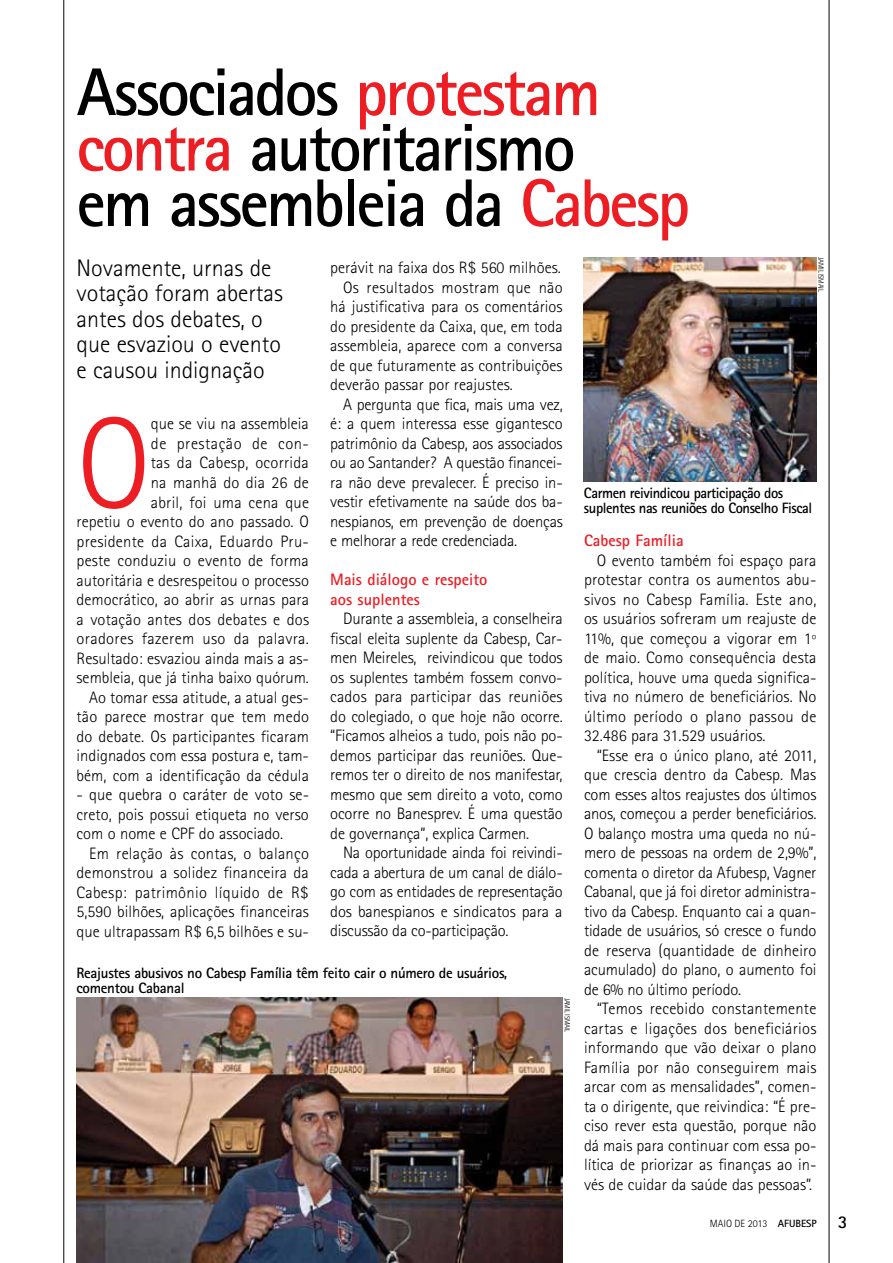
<style>
.page{position:relative;width:893px;height:1263px;background:#fff}
.page>*{position:absolute;margin:0;border:0;box-sizing:border-box;transform-origin:0 0}
.t1{font:300 129.6px "Rotis Sans Serif";color:#ed1d24}
.t2{font:700 67.5px/55.5px "Rotis Sans Serif";letter-spacing:-.04em;color:#000}
.t3{font:300 24px/25.5px "Rotis Sans Serif";color:#000}
.t4{font:300 16.5px/19.5px "Rotis Sans Serif";color:#000;text-align:justify}
.t5{font:700 16.5px/19.5px "Rotis Sans Serif";color:#ed1d24}
.t6{font:700 15px/15px "Rotis Sans Serif";letter-spacing:-.03em;color:#000}
.t7{font:300 10.5px "Rotis Sans Serif";color:#000}
.t8{font:300 7.5px "Rotis Sans Serif";letter-spacing:-.05em;color:#000}
.s1{color:#ed1d24}
.s2{font-weight:700}
.s3{font-weight:700;font-size:18px}
</style>
<div class="page">
<hr style="left:829px;top:0;width:1px;height:1263px;background:#000">
<hr style="left:64px;top:0;width:1px;height:1263px;background:#000">
<img style="left:584px;top:257px;width:232px;height:225px">
<img style="left:77px;top:997px;width:486px;height:266px">
<h2 class="t2" style="left:77px;top:63px;width:615px">Associados <span class="s1">protestam contra</span> autoritarismo<br>em assembleia da <span class="s1">Cabesp</span></h2>
<h3 class="t3" style="left:77px;top:255px;width:208px">Novamente, urnas de votação foram abertas antes dos debates, o que esvaziou o evento e causou indignação</h3>
<h1 class="t1" style="left:77px;top:389px;width:63px">O</h1>
<p class="t4" style="left:77px;top:414px;width:234px;text-align:right">que se viu na assembleia<br>de prestação de con-<br>tas da Cabesp, ocorrida<br>na manhã do dia 26 de<br>abril, foi uma cena que<br>repetiu o evento do ano passado. O presidente da Caixa, Eduardo Pru&shy;peste conduziu o evento de forma autoritária e desrespeitou o processo democrático, ao abrir as urnas para a votação antes dos debates e dos oradores fazerem uso da palavra.<br>Resultado: esvaziou ainda mais a as&shy;sembleia, que já tinha baixo quórum.<br>Ao tomar essa atitude, a atual ges&shy;tão parece mostrar que tem medo do debate. Os participantes ficaram indignados com essa postura e, tam&shy;bém, com a identificação da cédula</p>
<p class="t4" style="left:77px;top:785px;width:234px">- que quebra o caráter de voto se&shy;creto, pois possui etiqueta no verso com o nome e CPF do associado.</p>
<p class="t4" style="left:77px;top:843px;width:234px;text-indent:13px">Em relação às contas, o balanço demonstrou a solidez financeira da Cabesp: patrimônio líquido de R$ 5,590 bilhões, aplicações financeiras que ultrapassam R$ 6,5 bilhões e su-</p>
<p class="t4" style="left:330px;top:258px;width:232px">perávit na faixa dos R$ 560 milhões.</p>
<p class="t4" style="left:343px;top:277px;width:221px">Os resultados mostram que não</p>
<p class="t4" style="left:330px;top:297px;width:234px">há justificativa para os comentários</p>
<p class="t4" style="left:330px;top:316px;width:234px">do presidente da Caixa, que, em toda</p>
<p class="t4" style="left:330px;top:336px;width:234px">assembleia, aparece com a conversa</p>
<p class="t4" style="left:330px;top:355px;width:234px">de que futuramente as contribuições</p>
<p class="t4" style="left:330px;top:375px;width:184px">deverão passar por reajustes.</p>
<p class="t4" style="left:343px;top:394px;width:221px">A pergunta que fica, mais uma vez,</p>
<p class="t4" style="left:330px;top:414px;width:234px">é: a quem interessa esse gigantesco</p>
<p class="t4" style="left:330px;top:433px;width:234px">patrimônio da Cabesp, aos associados</p>
<p class="t4" style="left:330px;top:453px;width:234px">ou ao Santander? A questão financei-</p>
<p class="t4" style="left:330px;top:472px;width:234px">ra não deve prevalecer. É preciso in-</p>
<p class="t4" style="left:330px;top:492px;width:234px">vestir efetivamente na saúde dos ba-</p>
<p class="t4" style="left:330px;top:511px;width:234px">nespianos, em prevenção de doenças</p>
<p class="t4" style="left:330px;top:531px;width:188px">e melhorar a rede credenciada.</p>
<p class="t5" style="left:330px;top:569px;width:159px">Mais diálogo e respeito aos suplentes</p>
<p class="t4" style="left:330px;top:609px;width:234px;text-indent:13px">Durante a assembleia, a conselheira fiscal eleita suplente da Cabesp, Car&shy;men Meireles, reivindicou que todos os suplentes também fossem convo&shy;cados para participar das reuniões do colegiado, o que hoje não ocorre. “Ficamos alheios a tudo, pois não po&shy;demos participar das reuniões. Que&shy;remos ter o direito de nos manifestar, mesmo que sem direito a voto, como ocorre no Banesprev. É uma questão de governança”, explica Carmen.</p>
<p class="t4" style="left:330px;top:843px;width:234px;text-indent:13px">Na oportunidade ainda foi reivindi&shy;cada a abertura de um canal de diálo&shy;go com as entidades de representação dos banespianos e sindicatos para a discussão da co-participação.</p>
<p class="t6" style="left:77px;top:965px;width:432px">Reajustes abusivos no Cabesp Família têm feito cair o número de usuários, comentou Cabanal</p>
<p class="t8" style="left:572px;top:997px;width:36px;rotate:90deg">Jamil Ismail</p>
<p class="t8" style="left:825px;top:257px;width:36px;rotate:90deg">Jamil Ismail</p>
<p class="t6" style="left:584px;top:485px;width:230px">Carmen reivindicou participação dos suplentes nas reuniões do Conselho Fiscal</p>
<p class="t5" style="left:584px;top:531px;width:101px">Cabesp Família</p>
<p class="t4" style="left:584px;top:550px;width:234px;text-indent:13px">O evento também foi espaço para protestar contra os aumentos abu&shy;sivos no Cabesp Família. Este ano, os usuários sofreram um reajuste de 11%, que começou a vigorar em 1º de maio. Como consequência desta política, houve uma queda significa&shy;tiva no número de beneficiários. No último período o plano passou de 32.486 para 31.529 usuários.</p>
<p class="t4" style="left:584px;top:745px;width:234px;text-indent:13px">“Esse era o único plano, até 2011, que crescia dentro da Cabesp. Mas com esses altos reajustes dos últimos anos, começou a perder beneficiários.<br>O balanço mostra uma queda no nú&shy;mero de pessoas na ordem de 2,9%”, comenta o diretor da Afubesp, Vagner Cabanal, que já foi diretor administra&shy;tivo da Cabesp. Enquanto cai a quan&shy;tidade de usuários, só cresce o fundo de reserva (quantidade de dinheiro acumulado) do plano, o aumento foi de 6% no último período.</p>
<p class="t4" style="left:584px;top:999px;width:234px;text-indent:13px">“Temos recebido constantemente cartas e ligações dos beneficiários informando que vão deixar o plano Família por não conseguirem mais arcar com as mensalidades”, comen&shy;ta o dirigente, que reivindica: “É pre&shy;ciso rever esta questão, porque não dá mais para continuar com essa po&shy;lítica de priorizar as finanças ao in&shy;vés de cuidar da saúde das pessoas”.</p>
<p class="t7" style="left:710px;top:1217px;width:139px">maio de 2013 <span class="s2">Afubesp</span> <span class="s3">3</span></p>
</div>
